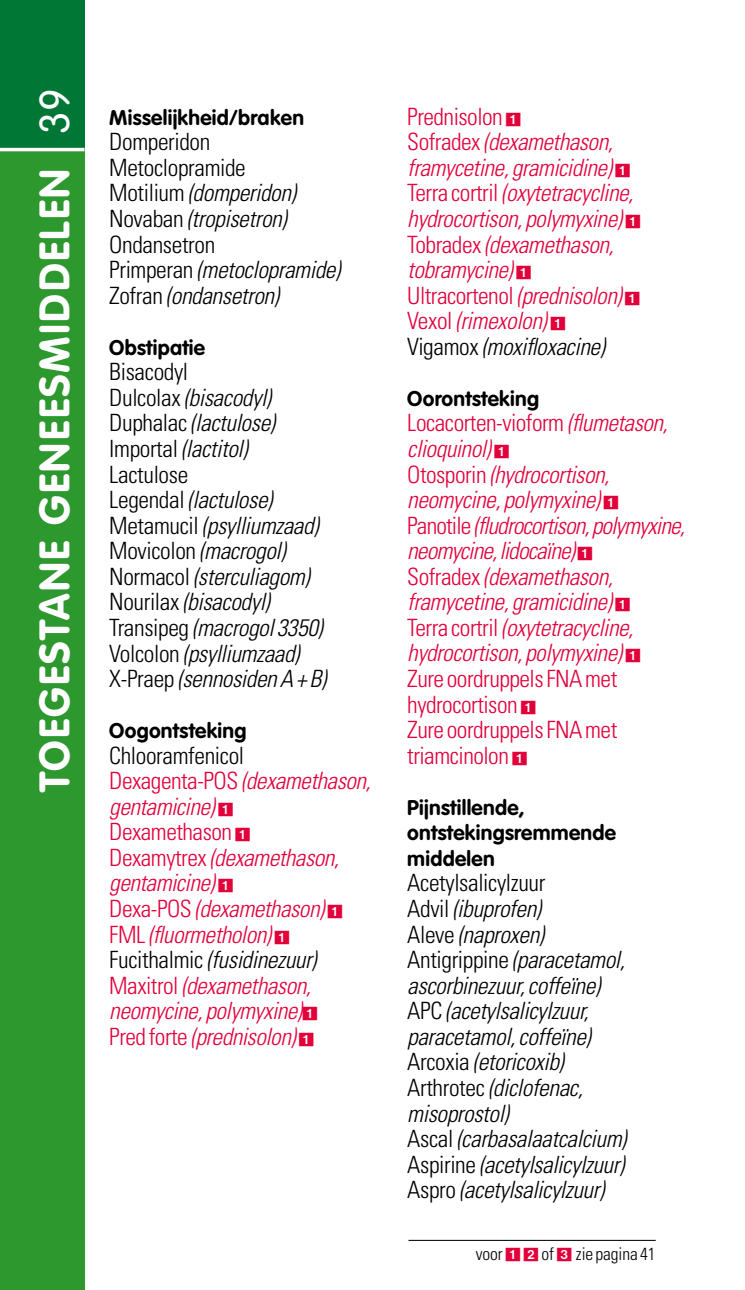
<style>
.page{position:relative;width:745px;height:1290px;background:#fff}
.page>*{position:absolute;margin:0;border:0;box-sizing:border-box;transform-origin:0 0}
.t1{font:700 42px "VAG Rounded";letter-spacing:.05em;color:#fff}
.t2{font:300 42px "VAG Rounded";color:#fff}
.t3{font:italic 300 condensed 23.8px/25.6px "Univers";letter-spacing:-.02em;color:#e2003b}
.t4{font:italic 300 condensed 23.8px/25.6px "Univers";letter-spacing:-.015em;color:#000}
.t5{font:300 condensed 23.8px/25.6px "Univers";letter-spacing:-.015em;color:#000}
.t6{font:700 21px/25.6px "VAG Rounded";letter-spacing:.015em;color:#000}
.t7{font:300 condensed 17.5px "Univers";letter-spacing:-.005em;color:#000}
.s1{font-style:italic}
.s2{font-style:normal}
.s3{font-style:normal;color:#000}
.s4{font-family:"Bundesbahn Pi One";font-weight:400;font-style:normal;font-stretch:normal;font-size:15.75px}
.s5{color:#000}
.s6{font-family:"Bundesbahn Pi One";font-weight:400;font-stretch:normal;font-size:15.75px;color:#e2003b}
</style>
<div class="page">
<hr style="left:408px;top:1240px;width:247px;height:1px;background:#000">
<div style="left:0;top:0;width:84px;height:1290px;background:#2c982e"></div>
<div style="left:0;top:0;width:84px;height:147px;background:#007734"></div>
<hr style="left:0;top:148px;width:84px;height:3px;background:#fff">
<h1 class="t2" style="left:31px;top:134px;width:47px;rotate:-90deg">39</h1>
<h1 class="t1" style="left:30px;top:792px;width:621px;rotate:-90deg">TOEGESTANE GENEESMIDDELEN</h1>
<p class="t6" style="left:109px;top:105px;width:196px">Misselijkheid/braken</p>
<p class="t5" style="left:109px;top:129px;width:232px">Domperidon<br>Metoclopramide<br>Motilium <span class="s1">(domperidon)<br></span>Novaban <span class="s1">(tropisetron)<br></span>Ondansetron<br>Primperan <span class="s1">(metoclopramide)<br></span>Zofran <span class="s1">(ondansetron)</span></p>
<p class="t6" style="left:109px;top:335px;width:97px">Obstipatie</p>
<p class="t4" style="left:109px;top:359px;width:218px"><span class="s2">Bisacodyl<br>Dulcolax</span> (bisacodyl)<br><span class="s2">Duphalac</span> (lactulose)<br><span class="s2">Importal</span> (lactitol)<br><span class="s2">Lactulose<br>Legendal</span> (lactulose)<br><span class="s2">Metamucil</span> (psylliumzaad)<br><span class="s2">Movicolon</span> (macrogol)<br><span class="s2">Normacol</span> (sterculiagom)<br><span class="s2">Nourilax</span> (bisacodyl)<br><span class="s2">Transipeg</span> (macrogol 3350)<br><span class="s2">Volcolon</span> (psylliumzaad)<br><span class="s2">X-Praep</span> (sennosiden A + B)</p>
<p class="t6" style="left:109px;top:719px;width:139px">Oogontsteking</p>
<p class="t3" style="left:109px;top:742px;width:263px"><span class="s3">Chlooramfenicol<br></span><span class="s2">Dexagenta-POS</span> (dexamethason, gentamicine) <span class="s4">1<br></span><span class="s2">Dexamethason</span> <span class="s4">1<br></span><span class="s2">Dexamytrex</span> (dexamethason, gentamicine) <span class="s4">1<br></span><span class="s2">Dexa-POS</span> (dexamethason) <span class="s4">1<br></span><span class="s2">FML</span> (fluormetholon) <span class="s4">1<br></span><span class="s3">Fucithalmic</span> <span class="s5">(fusidinezuur)<br></span><span class="s2">Maxitrol</span> (dexamethason, neomycine, polymyxine)<span class="s4">1<br></span><span class="s2">Pred forte</span> (prednisolon) <span class="s4">1</span></p>
<p class="t3" style="left:407px;top:104px;width:235px"><span class="s2">Prednisolon</span> <span class="s4">1<br></span><span class="s2">Sofradex</span> (dexamethason, framycetine, gramicidine) <span class="s4">1<br></span><span class="s2">Terra cortril</span> (oxytetracycline, hydrocortison, polymyxine) <span class="s4">1<br></span><span class="s2">Tobradex</span> (dexamethason, tobramycine) <span class="s4">1<br></span><span class="s2">Ultracortenol</span> (prednisolon) <span class="s4">1<br></span><span class="s2">Vexol</span> (rimexolon) <span class="s4">1<br></span><span class="s3">Vigamox</span> <span class="s5">(moxifloxacine)</span></p>
<p class="t6" style="left:407px;top:386px;width:133px">Oorontsteking</p>
<p class="t3" style="left:407px;top:410px;width:279px"><span class="s2">Locacorten-vioform</span> (flumetason, clioquinol) <span class="s4">1<br></span><span class="s2">Otosporin</span> (hydrocortison, neomycine, polymyxine) <span class="s4">1<br></span><span class="s2">Panotile</span> (fludrocortison, polymyxine, neomycine, lidocaïne) <span class="s4">1<br></span><span class="s2">Sofradex</span> (dexamethason, framycetine, gramicidine) <span class="s4">1<br></span><span class="s2">Terra cortril</span> (oxytetracycline, hydrocortison, polymyxine) <span class="s4">1<br></span><span class="s2">Zure oordruppels FNA met hydrocortison</span> <span class="s4">1<br></span><span class="s2">Zure oordruppels FNA met triamcinolon</span> <span class="s4">1</span></p>
<p class="t6" style="left:407px;top:795px;width:209px">Pijnstillende, ontstekingsremmende middelen</p>
<p class="t4" style="left:407px;top:870px;width:220px"><span class="s2">Acetylsalicylzuur<br>Advil</span> (ibuprofen)<br><span class="s2">Aleve</span> (naproxen)<br><span class="s2">Antigrippine</span> (paracetamol, ascorbinezuur, coffeïne)<br><span class="s2">APC</span> (acetylsalicylzuur, paracetamol, coffeïne)<br><span class="s2">Arcoxia</span> (etoricoxib)<br><span class="s2">Arthrotec</span> (diclofenac, misoprostol)<br><span class="s2">Ascal</span> (carbasalaatcalcium)<br><span class="s2">Aspirine</span> (acetylsalicylzuur)<br><span class="s2">Aspro</span> (acetylsalicylzuur)</p>
<p class="t7" style="left:475px;top:1243px;width:181px">voor <span class="s6">1 2</span> of <span class="s6">3</span> zie pagina 41</p>
</div>
